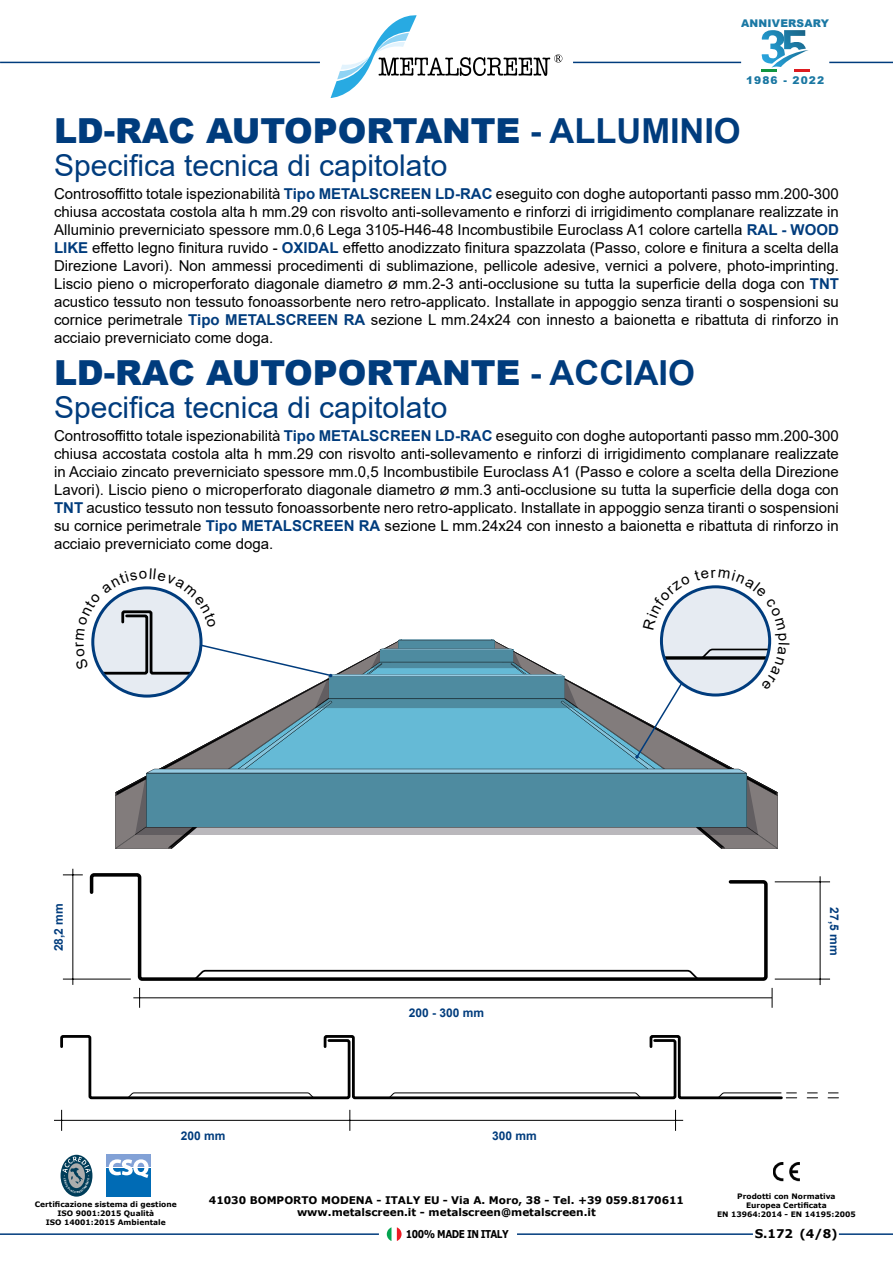
<style>
.page{position:relative;width:893px;height:1263px;background:#fff}
.page>*{position:absolute;margin:0;border:0;box-sizing:border-box;transform-origin:0 0}
.t1{font:900 34.5px "Arial";color:#003c7d}
.t2{font:30px "Arial";color:#003c7d}
.t3{font:15px/18px "Arial";color:#000;text-align:justify}
.t4{font:700 12px "Arial";color:#003c7d}
.t5{font:700 12px "Verdana";color:#000}
.t6{font:700 10.8px "Verdana";letter-spacing:-.06em;color:#000;scale:.83 1}
.t7{font:900 10.65px "Arial";letter-spacing:.015em;color:#1a78a4}
.t8{font:900 10.65px "Arial";letter-spacing:.105em;color:#1a77a2}
.t9{font:700 10.5px/12px "Verdana";color:#000;text-align:center}
.t10{font:700 7.5px/9px "Verdana";color:#000;text-align:center}
.s1{font-weight:700}
.s2{font-weight:700;color:#003c7d}
</style>
<div class="page">
<svg style="left:772px;top:988px;width:1px;height:20px"></svg>
<svg style="left:88px;top:873px;width:680px;height:108px"></svg>
<hr style="left:133px;top:997px;width:639px;height:1px;background:#000">
<svg style="left:139px;top:988px;width:1px;height:20px"></svg>
<hr style="left:72px;top:869px;width:1px;height:116px;background:#000">
<hr style="left:63px;top:979px;width:68px;height:1px;background:#000">
<svg style="left:63px;top:874px;width:20px;height:1px"></svg>
<hr style="left:820px;top:876px;width:1px;height:109px;background:#000">
<hr style="left:775px;top:979px;width:55px;height:1px;background:#000">
<hr style="left:775px;top:881px;width:55px;height:1px;background:#000">
<img style="left:773px;top:1162px;width:26px;height:19px">
<hr style="left:0;top:1233px;width:379px;height:2px;background:#003c7d">
<hr style="left:517px;top:1233px;width:236px;height:2px;background:#003c7d">
<hr style="left:839px;top:1233px;width:54px;height:2px;background:#003c7d">
<div style="left:61px;top:1155px;width:31px;height:41px;background:#003d59;border-radius:50%"></div>
<div style="left:107px;top:1155px;width:44px;height:12px;background:#82a1d6"></div>
<div style="left:107px;top:1168px;width:44px;height:28px;background:#006bb5"></div>
<svg style="left:109px;top:1159px;width:40px;height:19px"></svg>
<svg style="left:60px;top:1035px;width:722px;height:65px"></svg>
<svg style="left:717px;top:1092px;width:121px;height:7px"></svg>
<hr style="left:54px;top:1120px;width:629px;height:1px;background:#000">
<svg style="left:675px;top:1110px;width:1px;height:21px"></svg>
<svg style="left:61px;top:1110px;width:1px;height:21px"></svg>
<svg style="left:349px;top:1110px;width:1px;height:21px"></svg>
<svg style="left:387px;top:1227px;width:14px;height:14px"></svg>
<svg style="left:397px;top:1227px;width:5px;height:14px"></svg>
<svg style="left:387px;top:1227px;width:4px;height:14px"></svg>
<svg style="left:761px;top:30px;width:48px;height:42px"></svg>
<hr style="left:829px;top:62px;width:64px;height:1px;background:#003c7d">
<hr style="left:0;top:62px;width:320px;height:1px;background:#003c7d">
<svg style="left:331px;top:15px;width:231px;height:83px"></svg>
<hr style="left:573px;top:62px;width:168px;height:1px;background:#003c7d">
<svg style="left:62px;top:1156px;width:29px;height:37px"></svg>
<svg style="left:91px;top:585px;width:687px;height:264px"></svg>
<p class="t7" style="left:741px;top:15px;width:89px">ANNIVERSARY</p>
<p class="t8" style="left:746px;top:72px;width:80px">1986 - 2022</p>
<h1 class="t1" style="left:54px;top:106px;width:688px">LD-RAC AUTOPORTANTE <span class="s1">- ALLUMINIO</span></h1>
<h2 class="t2" style="left:54px;top:145px;width:395px">Specifica tecnica di capitolato</h2>
<p class="t3" style="left:54px;top:185px;width:786px">Controsoffitto totale ispezionabilità <span class="s2">Tipo METALSCREEN LD-RAC</span> eseguito con doghe autoportanti passo mm.200-300 chiusa accostata costola alta h mm.29 con risvolto anti-sollevamento e rinforzi di irrigidimento complanare realizzate in Alluminio preverniciato spessore mm.0,6 Lega 3105-H46-48 Incombustibile Euroclass A1 colore cartella <span class="s2">RAL - WOOD LIKE</span> effetto legno finitura ruvido - <span class="s2">OXIDAL</span> effetto anodizzato finitura spazzolata (Passo, colore e finitura a scelta della Direzione Lavori). Non ammessi procedimenti di sublimazione, pellicole adesive, vernici a polvere, photo-imprinting.<br>Liscio pieno o microperforato diagonale diametro Ø mm.2-3 anti-occlusione su tutta la superficie della doga con <span class="s2">TNT </span>acustico tessuto non tessuto fonoassorbente nero retro-applicato. Installate in appoggio senza tiranti o sospensioni su cornice perimetrale <span class="s2">Tipo METALSCREEN RA</span> sezione L mm.24x24 con innesto a baionetta e ribattuta di rinforzo in acciaio preverniciato come doga.</p>
<h1 class="t1" style="left:54px;top:347px;width:642px">LD-RAC AUTOPORTANTE <span class="s1">- ACCIAIO</span></h1>
<h2 class="t2" style="left:54px;top:387px;width:395px">Specifica tecnica di capitolato</h2>
<p class="t3" style="left:54px;top:426px;width:786px">Controsoffitto totale ispezionabilità <span class="s2">Tipo METALSCREEN LD-RAC</span> eseguito con doghe autoportanti passo mm.200-300 chiusa accostata costola alta h mm.29 con risvolto anti-sollevamento e rinforzi di irrigidimento complanare realizzate in Acciaio zincato preverniciato spessore mm.0,5 Incombustibile Euroclass A1 (Passo e colore a scelta della Direzione Lavori). Liscio pieno o microperforato diagonale diametro Ø mm.3 anti-occlusione su tutta la superficie della doga con <span class="s2">TNT</span> acustico tessuto non tessuto fonoassorbente nero retro-applicato. Installate in appoggio senza tiranti o sospensioni su cornice perimetrale <span class="s2">Tipo METALSCREEN RA</span> sezione L mm.24x24 con innesto a baionetta e ribattuta di rinforzo in acciaio preverniciato come doga.</p>
<p class="t4" style="left:50px;top:951px;width:50px;rotate:-90deg">28,2 mm</p>
<p class="t4" style="left:843px;top:907px;width:50px;rotate:90deg">27,5 mm</p>
<p class="t4" style="left:409px;top:1004px;width:77px">200 - 300 mm</p>
<p class="t4" style="left:181px;top:1127px;width:46px">200 mm</p>
<p class="t4" style="left:492px;top:1127px;width:46px">300 mm</p>
<p class="t10" style="left:35px;top:1199px;width:143px">Certificazione sistema di gestione<br>ISO 9001:2015 Qualità<br>ISO 14001:2015 Ambientale</p>
<p class="t9" style="left:209px;top:1194px;width:477px">41030 BOMPORTO MODENA - ITALY EU - Via A. Moro, 38 - Tel. +39 059.8170611 www.metalscreen.it - metalscreen@metalscreen.it</p>
<p class="t10" style="left:717px;top:1191px;width:140px">Prodotti con Normativa<br>Europea Certificata<br>EN 13964:2014 - EN 14195:2005</p>
<p class="t5" style="left:755px;top:1225px;width:85px">S.172 (4/8)</p>
<p class="t6" style="left:406px;top:1226px;width:125px">100% MADE IN ITALY</p>
</div>
